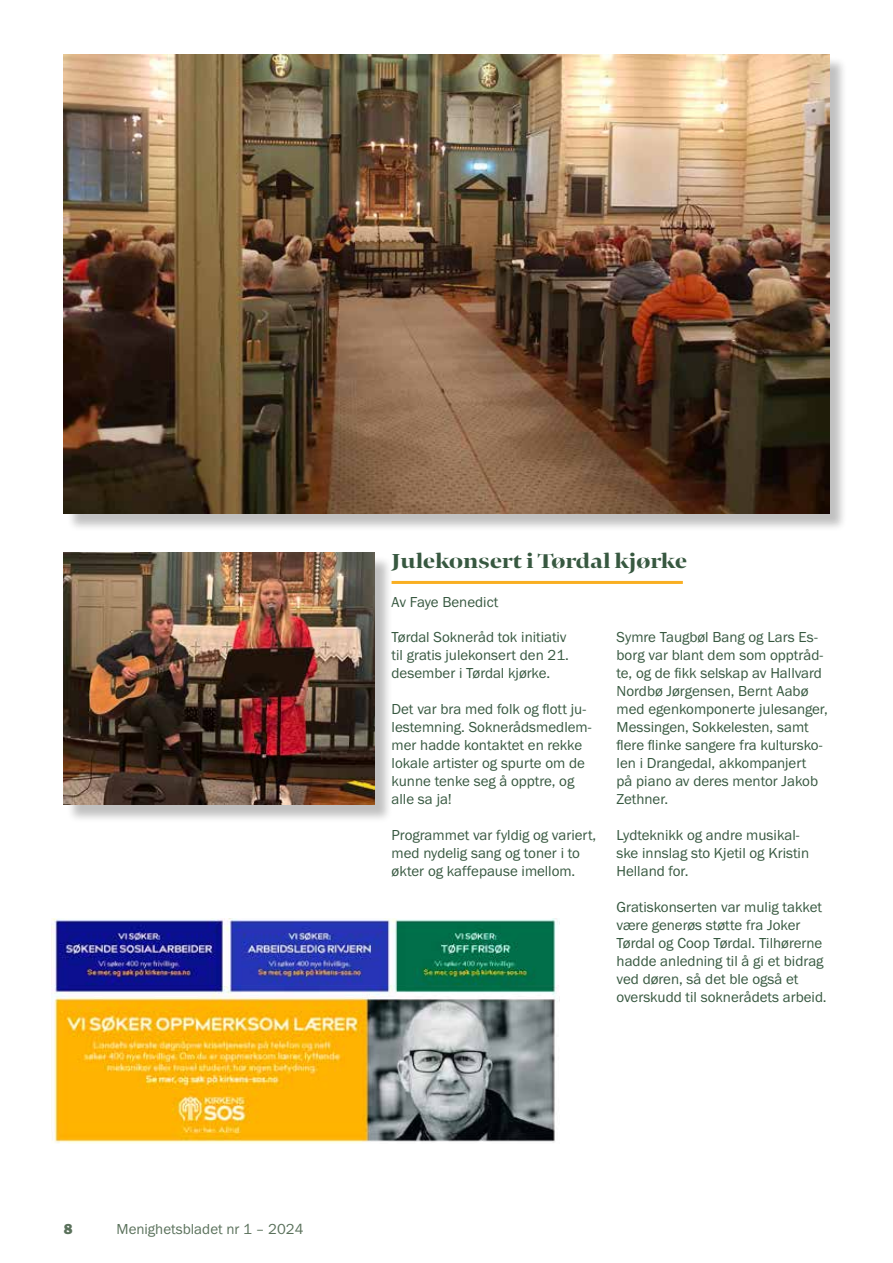
<style>
.page{position:relative;width:893px;height:1263px;background:#fff}
.page>*{position:absolute;margin:0;border:0;box-sizing:border-box;transform-origin:0 0}
.t1{font:800 21px "Bennet Banner";color:#375840;scale:1.1 1}
.t2{font:15px/18px "Franklin Gothic URW Boo";color:#375840}
.t3{font:15px "Franklin Gothic URW Boo";color:#5a715b}
.t4{font:15px "Franklin Gothic URW Hea";color:#5a715b}
</style>
<div class="page">
<div style="left:66px;top:56px;width:782px;height:476px;background:#000;opacity:.25"></div>
<img style="left:64px;top:54px;width:765px;height:459px">
<div style="left:66px;top:555px;width:327px;height:268px;background:#000;opacity:.25"></div>
<img style="left:64px;top:552px;width:310px;height:252px">
<hr style="left:392px;top:581px;width:291px;height:3px;background:#f9af22">
<img style="left:51px;top:918px;width:508px;height:226px">
<h1 class="t1" style="left:392px;top:547px;width:270px">Julekonsert i Tørdal kjørke</h1>
<p class="t2" style="left:392px;top:593px;width:108px">Av Faye Benedict</p>
<p class="t2" style="left:392px;top:628px;width:179px">Tørdal Sokneråd tok initiativ til gratis julekonsert den 21. desember i Tørdal kjørke.</p>
<p class="t2" style="left:392px;top:700px;width:201px">Det var bra med folk og flott ju&shy;lestemning. Soknerådsmedlem&shy;mer hadde kontaktet en rekke lokale artister og spurte om de kunne tenke seg å opptre, og alle sa ja!</p>
<p class="t2" style="left:392px;top:826px;width:206px">Programmet var fyldig og variert, med nydelig sang og toner i to økter og kaffepause imellom.</p>
<p class="t2" style="left:617px;top:628px;width:213px">Symre Taugbøl Bang og Lars Es&shy;borg var blant dem som opptråd&shy;te, og de fikk selskap av Hallvard<br>Nordbø Jørgensen, Bernt Aabø med egenkomponerte julesanger,<br>Messingen, Sokkelesten, samt flere flinke sangere fra kultursko&shy;len i Drangedal, akkompanjert<br>på piano av deres mentor Jakob<br>Zethner.</p>
<p class="t2" style="left:617px;top:826px;width:194px">Lydteknikk og andre musikal&shy;ske innslag sto Kjetil og Kristin<br>Helland for.</p>
<p class="t2" style="left:617px;top:898px;width:212px">Gratiskonserten var mulig takket være generøs støtte fra Joker<br>Tørdal og Coop Tørdal. Tilhørerne hadde anledning til å gi et bidrag ved døren, så det ble også et overskudd til soknerådets arbeid.</p>
<p class="t4" style="left:64px;top:1219px;width:10px">8</p>
<p class="t3" style="left:117px;top:1220px;width:189px">Menighetsbladet nr 1 – 2024</p>
</div>
